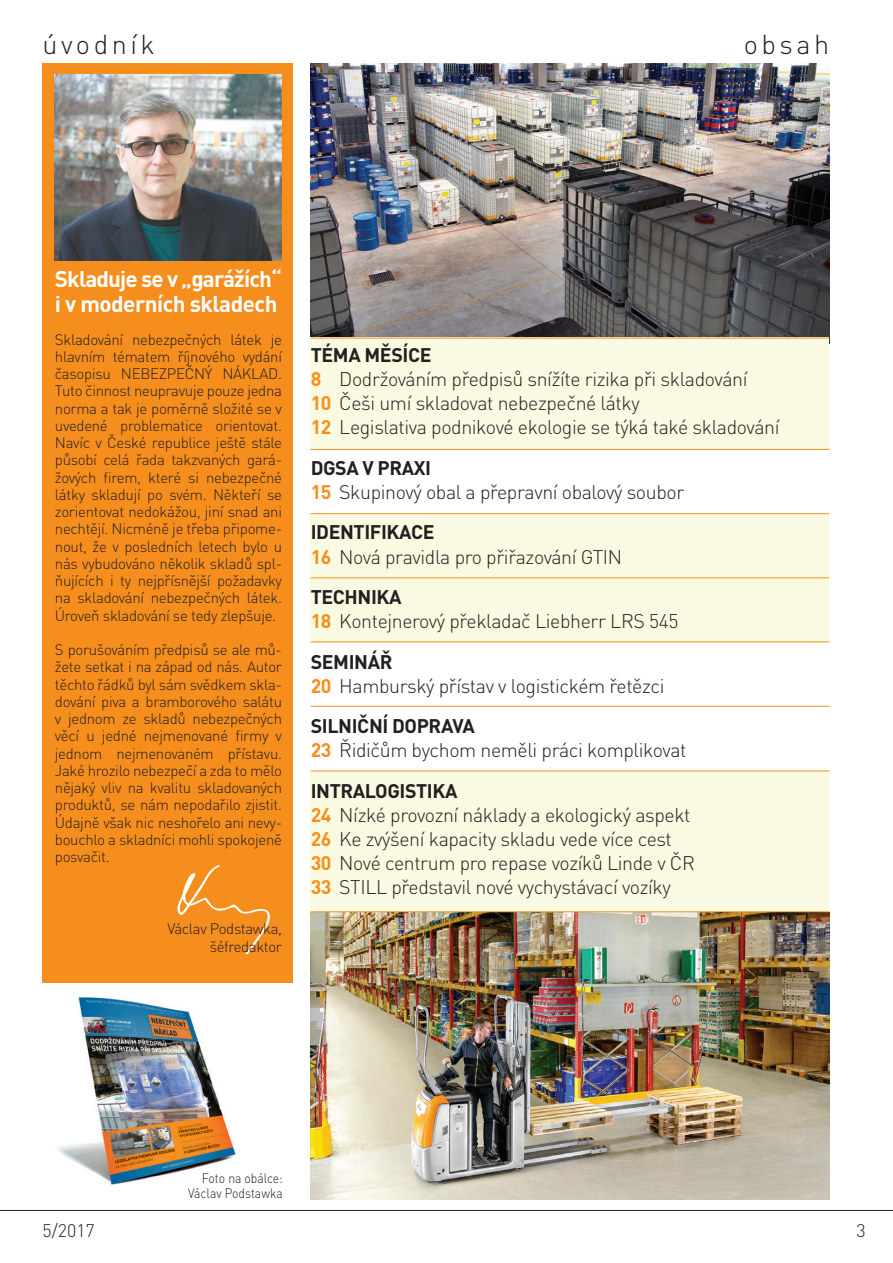
<style>
.page{position:relative;width:893px;height:1263px;background:#fff}
.page>*{position:absolute;margin:0;border:0;box-sizing:border-box;transform-origin:0 0}
.t1{font:300 27px "DIN Pro";letter-spacing:.13em;color:#231f20}
.t2{font:700 22.5px/25.5px "DIN Pro";letter-spacing:-.035em;color:#fff}
.t3{font:300 19.5px/24px "DIN Pro";letter-spacing:-.02em;color:#231f20}
.t4{font:300 18px "DIN Pro";color:#231f20}
.t5{font:300 15px/17.2px "DIN Pro";letter-spacing:-.02em;color:#231f20;text-align:justify}
.t6{font:300 13.5px/15px "DIN Pro";color:#231f20;text-align:right;scale:.9 1}
.s1{font-weight:700}
.s2{font-weight:700;color:#f68e1e}
</style>
<div class="page">
<hr style="left:0;top:1210px;width:893px;height:1px;background:#231f20">
<img style="left:311px;top:64px;width:518px;height:274px">
<img style="left:311px;top:912px;width:518px;height:287px">
<div style="left:311px;top:338px;width:518px;height:111px;background:#fafae2"></div>
<div style="left:311px;top:514px;width:518px;height:128px;background:#fafae2"></div>
<div style="left:311px;top:771px;width:518px;height:141px;background:#fafae2"></div>
<img style="left:57px;top:997px;width:179px;height:188px">
<div style="left:43px;top:63px;width:250px;height:920px;background:#f68e1e"></div>
<img style="left:55px;top:75px;width:227px;height:185px">
<svg style="left:177px;top:865px;width:93px;height:90px"></svg>
<hr style="left:311px;top:338px;width:518px;height:1px;background:#f68e1e">
<hr style="left:311px;top:577px;width:518px;height:1px;background:#f68e1e">
<hr style="left:311px;top:449px;width:518px;height:1px;background:#f68e1e">
<hr style="left:311px;top:513px;width:518px;height:1px;background:#f68e1e">
<hr style="left:311px;top:706px;width:518px;height:1px;background:#f68e1e">
<hr style="left:311px;top:770px;width:518px;height:1px;background:#f68e1e">
<hr style="left:311px;top:641px;width:518px;height:1px;background:#f68e1e">
<hr style="left:311px;top:911px;width:518px;height:1px;background:#f68e1e">
<h1 class="t1" style="left:43px;top:25px;width:114px">úvodník</h1>
<h1 class="t1" style="left:744px;top:25px;width:87px">obsah</h1>
<h2 class="t2" style="left:55px;top:265px;width:229px">Skladuje se v „garážích“ i v moderních skladech</h2>
<p class="t5" style="left:55px;top:330px;width:229px">Skladování nebezpečných látek je hlavním tématem říjnového vydání časopisu NEBEZPEČNÝ NÁKLAD.<br>Tuto činnost neupravuje pouze jedna norma a tak je poměrně složité se v uvedené problematice orientovat.<br>Navíc v České republice ještě stále působí celá řada takzvaných gará&shy;žových firem, které si nebezpečné látky skladují po svém. Někteří se zorientovat nedokážou, jiní snad ani nechtějí. Nicméně je třeba připome&shy;nout, že v posledních letech bylo u nás vybudováno několik skladů spl&shy;ňujících i ty nejpřísnější požadavky na skladování nebezpečných látek.<br>Úroveň skladování se tedy zlepšuje.</p>
<p class="t5" style="left:55px;top:640px;width:229px">S porušováním předpisů se ale mů&shy;žete setkat i na západ od nás. Autor těchto řádků byl sám svědkem skla&shy;dování piva a bramborového salátu v jednom ze skladů nebezpečných věcí u jedné nejmenované firmy v jednom nejmenovaném přístavu.<br>Jaké hrozilo nebezpečí a zda to mělo nějaký vliv na kvalitu skladovaných produktů, se nám nepodařilo zjistit.<br>Údajně však nic neshořelo ani nevy&shy;bouchlo a skladníci mohli spokojeně posvačit.</p>
<p class="t5" style="left:167px;top:918px;width:116px;line-height:18px;text-align:right">Václav Podstawka, šéfredaktor</p>
<h3 class="t3" style="left:311px;top:343px;width:470px"><span class="s1">TÉMA MĚSÍCE<br></span><span class="s2">8</span> Dodržováním předpisů snížíte rizika při skladování<br><span class="s2">10</span> Češi umí skladovat nebezpečné látky<br><span class="s2">12</span> Legislativa podnikové ekologie se týká také skladování</h3>
<h3 class="t3" style="left:311px;top:455px;width:375px"><span class="s1">DGSA V PRAXI<br></span><span class="s2">15</span> Skupinový obal a přepravní obalový soubor</h3>
<h3 class="t3" style="left:311px;top:520px;width:313px"><span class="s1">IDENTIFIKACE<br></span><span class="s2">16</span> Nová pravidla pro přiřazování GTIN</h3>
<h3 class="t3" style="left:311px;top:584px;width:369px"><span class="s1">TECHNIKA<br></span><span class="s2">18</span> Kontejnerový překladač Liebherr LRS 545</h3>
<h3 class="t3" style="left:311px;top:649px;width:355px"><span class="s1">SEMINÁŘ<br></span><span class="s2">20</span> Hamburský přístav v logistickém řetězci</h3>
<h3 class="t3" style="left:311px;top:713px;width:377px"><span class="s1">SILNIČNÍ DOPRAVA<br></span><span class="s2">23</span> Řidičům bychom neměli práci komplikovat</h3>
<h3 class="t3" style="left:311px;top:778px;width:386px"><span class="s1">INTRALOGISTIKA<br></span><span class="s2">24</span> Nízké provozní náklady a ekologický aspekt <span class="s2">26</span> Ke zvýšení kapacity skladu vede více cest <span class="s2">30</span> Nové centrum pro repase vozíků Linde v ČR <span class="s2">33</span> STILL představil nové vychystávací vozíky</h3>
<p class="t6" style="left:188px;top:1170px;width:107px">Foto na obálce:<br>Václav Podstawka</p>
<p class="t4" style="left:43px;top:1219px;width:54px">5/2017</p>
<p class="t4" style="left:856px;top:1219px;width:11px">3</p>
</div>
